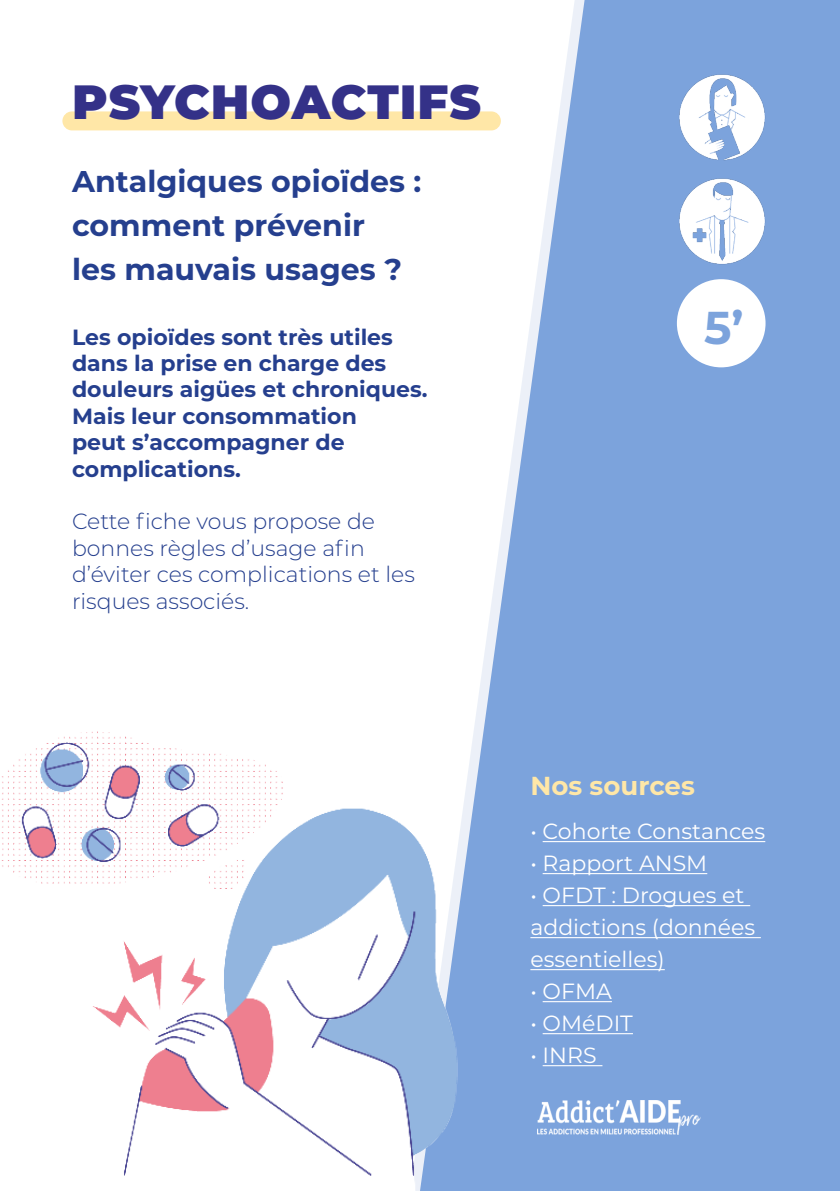
<style>
.page{position:relative;width:840px;height:1191px;background:#fff}
.page>*{position:absolute;margin:0;border:0;box-sizing:border-box;transform-origin:0 0}
.t1{font:900 48px "Montserrat";letter-spacing:.02em;color:#343188}
.Style_de_paragraphe{font:700 46px "Montserrat";color:#7ca3dc}
.t2{font:700 30px/44px "Montserrat";color:#253f8e}
.t3{font:700 26px "Montserrat";color:#ffe7a7}
.t4{font:700 22px/26.4px "Montserrat";color:#253f8e}
.t5{font:22px/32px "Montserrat";color:#fff}
.t6{font:300 22px/26.4px "Montserrat";color:#253f8e}
</style>
<div class="page">
<div style="left:62px;top:111px;width:438px;height:19px;background:#ffe7a7;border-radius:9px"></div>
<svg style="left:420px;top:0;width:419px;height:1191px;fill:#7ca3dc"></svg>
<hr style="left:542px;top:841px;width:222px;height:1px;background:#fff">
<hr style="left:542px;top:873px;width:165px;height:1px;background:#fff">
<hr style="left:542px;top:905px;width:207px;height:1px;background:#fff">
<hr style="left:530px;top:937px;width:230px;height:1px;background:#fff">
<hr style="left:530px;top:969px;width:134px;height:1px;background:#fff">
<hr style="left:542px;top:1001px;width:69px;height:1px;background:#fff">
<hr style="left:542px;top:1033px;width:90px;height:1px;background:#fff">
<hr style="left:542px;top:1065px;width:60px;height:1px;background:#fff">
<div style="left:676px;top:279px;width:89px;height:88px;background:#fff;border-radius:50%"></div>
<img style="left:1px;top:702px;width:495px;height:489px">
<img style="left:676px;top:71px;width:91px;height:91px">
<img style="left:676px;top:175px;width:91px;height:91px">
<img style="left:537px;top:1100px;width:162px;height:34px">
<p class="t1" style="left:72px;top:65px;width:410px">PSYCHOACTIFS</p>
<p class="t2" style="left:72px;top:158px;width:351px">Antalgiques opioïdes : comment prévenir</p>
<p class="t2" style="left:72px;top:246px;width:331px">les mauvais usages ?</p>
<p class="t4" style="left:72px;top:322px;width:357px">Les opioïdes sont très utiles dans la prise en charge des douleurs aigües et chroniques.<br>Mais leur consommation<br>peut s’accompagner de complications.</p>
<p class="t6" style="left:72px;top:508px;width:344px">Cette fiche vous propose de bonnes règles d’usage afin d’éviter ces complications et les risques associés.</p>
<p class="Style_de_paragraphe" style="left:703px;top:294px;width:41px">5’</p>
<p class="t3" style="left:530px;top:767px;width:166px">Nos sources</p>
<p class="t5" style="left:530px;top:815px;width:236px">• Cohorte Constances</p>
<p class="t5" style="left:530px;top:847px;width:178px">• Rapport ANSM</p>
<p class="t5" style="left:530px;top:879px;width:226px">• OFDT : Drogues et addictions (données essentielles)</p>
<p class="t5" style="left:530px;top:975px;width:83px">• OFMA</p>
<p class="t5" style="left:530px;top:1007px;width:104px">• OMéDIT</p>
<p class="t5" style="left:530px;top:1039px;width:68px">• INRS</p>
</div>
